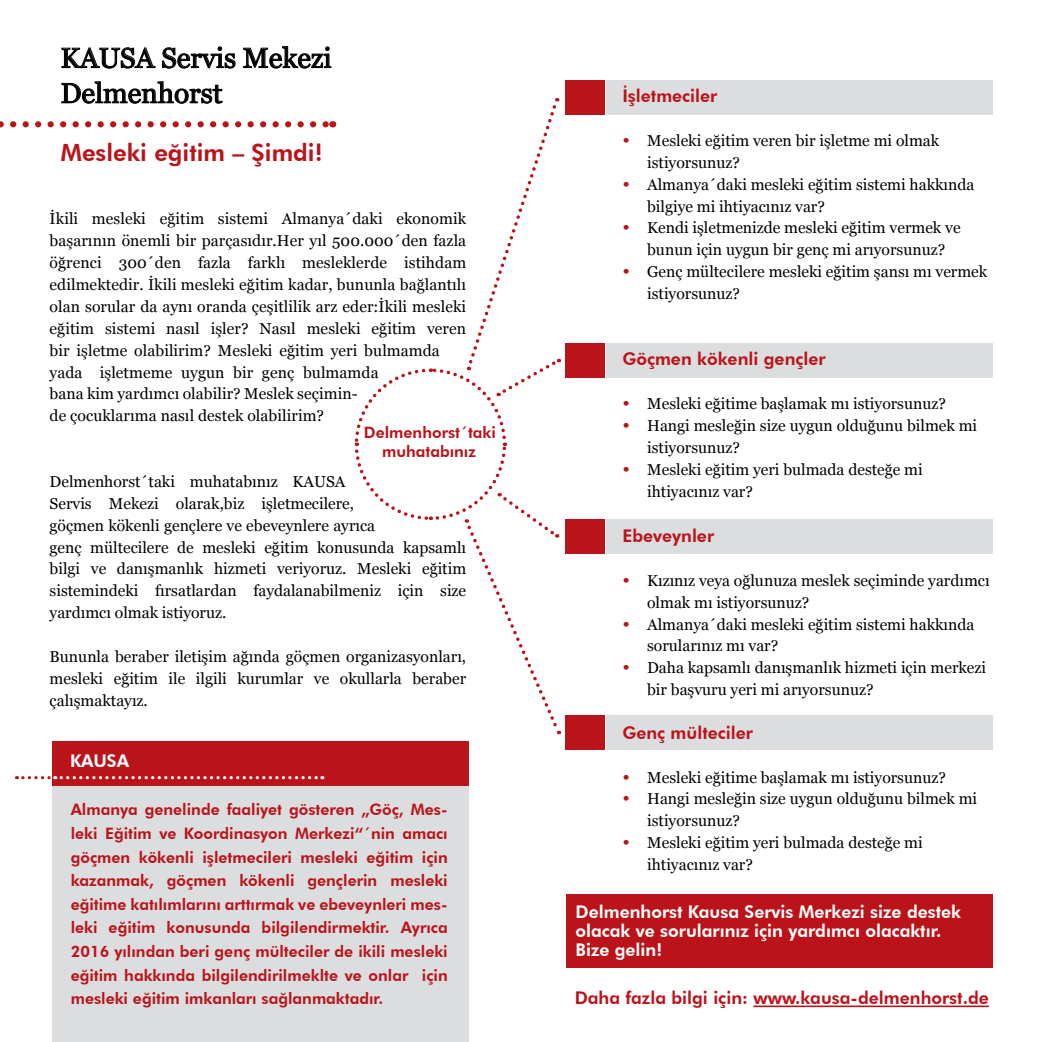
<style>
.page{position:relative;width:1042px;height:1042px;background:#fff}
.page>*{position:absolute;margin:0;border:0;box-sizing:border-box;transform-origin:0 0}
.t1{font:28px/35.2px "Georgia";color:#000}
.t2{font:800 23.8px "Futura BT";color:#ba141a}
.t3{font:800 17.5px "Futura BT";color:#ba141a}
.t4{font:800 17.5px/19.2px "Futura BT";color:#fff}
.t5{font:15.75px/21.9px "Georgia";color:#000}
.t6{font:800 15.75px/23.6px "Futura BT";color:#ba141a;text-align:center}
.s1{font-size:19.25px;color:#ba141a}
</style>
<div class="page">
<hr style="left:753px;top:1005px;width:236px;height:2px;background:#ba141a">
<svg style="left:62px;top:48px;width:93px;height:20px"></svg>
<svg style="left:162px;top:47px;width:73px;height:21px"></svg>
<svg style="left:243px;top:46px;width:88px;height:22px"></svg>
<svg style="left:62px;top:82px;width:160px;height:21px"></svg>
<svg style="left:0;top:121px;width:326px;height:6px"></svg>
<div style="left:606px;top:343px;width:386px;height:35px;background:#dcddde"></div>
<div style="left:566px;top:343px;width:39px;height:35px;background:#ba141a"></div>
<div style="left:606px;top:519px;width:386px;height:35px;background:#dcddde"></div>
<div style="left:566px;top:519px;width:39px;height:35px;background:#ba141a"></div>
<div style="left:606px;top:715px;width:386px;height:35px;background:#dcddde"></div>
<div style="left:566px;top:715px;width:39px;height:35px;background:#ba141a"></div>
<div style="left:606px;top:80px;width:386px;height:35px;background:#dcddde"></div>
<div style="left:566px;top:80px;width:39px;height:35px;background:#ba141a"></div>
<div style="left:566px;top:894px;width:426px;height:74px;background:#ba141a"></div>
<svg style="left:354px;top:98px;width:208px;height:636px"></svg>
<div style="left:52px;top:786px;width:416px;height:256px;background:#dcddde"></div>
<div style="left:52px;top:741px;width:416px;height:45px;background:#ba141a"></div>
<svg style="left:23px;top:776px;width:300px;height:3px"></svg>
<h1 class="t1" style="left:61px;top:41px;width:272px">KAUSA Servis Mekezi<br>Delmenhorst</h1>
<h2 class="t2" style="left:61px;top:138px;width:263px">Mesleki eğitim – Şimdi!</h2>
<p class="t5" style="left:50px;top:208px;width:418px">İkili mesleki eğitim sistemi Almanya´daki ekonomik başarının önemli bir parçasıdır.Her yıl 500.000´den fazla öğrenci 300´den fazla farklı mesleklerde istihdam edilmektedir. İkili mesleki eğitim kadar, bununla bağlantılı olan sorular da aynı oranda çeşitlilik arz eder:İkili mesleki eğitim sistemi nasıl işler? Nasıl mesleki eğitim veren bir işletme olabilirim? Mesleki eğitim yeri bulmamda yada işletmeme uygun bir genç bulmamda<br>bana kim yardımcı olabilir? Meslek seçimin-<br>de çocuklarıma nasıl destek olabilirim?</p>
<p class="t6" style="left:364px;top:423px;width:133px;line-height:18.9px">Delmenhorst´taki muhatabınız</p>
<p class="t5" style="left:50px;top:471px;width:418px">Delmenhorst´taki muhatabınız KAUSA<br>Servis Mekezi olarak,biz işletmecilere,<br>göçmen kökenli gençlere ve ebeveynlere ayrıca<br>genç mültecilere de mesleki eğitim konusunda kapsamlı bilgi ve danışmanlık hizmeti veriyoruz. Mesleki eğitim sistemindeki fırsatlardan faydalanabilmeniz için size yardımcı olmak istiyoruz.</p>
<p class="t5" style="left:50px;top:646px;width:418px;text-align:justify">Bununla beraber iletişim ağında göçmen organizasyonları, mesleki eğitim ile ilgili kurumlar ve okullarla beraber çalışmaktayız.</p>
<p class="t4" style="left:70px;top:751px;width:61px">Kausa</p>
<p class="t6" style="left:71px;top:798px;width:379px;text-align:justify">Almanya genelinde faaliyet gösteren „Göç, Mes&shy;leki Eğitim ve Koordinasyon Merkezi“´nin amacı göçmen kökenli işletmecileri mesleki eğitim için kazanmak, göçmen kökenli gençlerin mesleki eğitime katılımlarını arttırmak ve ebeveynleri mes&shy;leki eğitim konusunda bilgilendirmektir. Ayrıca 2016 yılından beri genç mülteciler de ikili mesleki eğitim hakkında bilgilendirilmeklte ve onlar için mesleki eğitim imkanları sağlanmaktadır.</p>
<p class="t3" style="left:622px;top:85px;width:97px">İşletmeciler</p>
<p class="t5" style="left:647px;top:130px;width:294px;text-indent:-25px"><span class="s1">•</span> Mesleki eğitim veren bir işletme mi olmak istiyorsunuz?</p>
<p class="t5" style="left:647px;top:174px;width:329px;text-indent:-25px"><span class="s1">•</span> Almanya´daki mesleki eğitim sistemi hakkında bilgiye mi ihtiyacınız var?</p>
<p class="t5" style="left:647px;top:217px;width:315px;text-indent:-25px"><span class="s1">•</span> Kendi işletmenizde mesleki eğitim vermek ve bunun için uygun bir genç mi arıyorsunuz?</p>
<p class="t5" style="left:647px;top:261px;width:342px;text-indent:-25px"><span class="s1">•</span> Genç mültecilere mesleki eğitim şansı mı vermek istiyorsunuz?</p>
<p class="t3" style="left:622px;top:348px;width:205px">Göçmen kökenli gençler</p>
<p class="t5" style="left:622px;top:393px;width:325px"><span class="s1">•</span> Mesleki eğitime başlamak mı istiyorsunuz?</p>
<p class="t5" style="left:647px;top:415px;width:331px;text-indent:-25px"><span class="s1">•</span> Hangi mesleğin size uygun olduğunu bilmek mi istiyorsunuz?</p>
<p class="t5" style="left:647px;top:459px;width:277px;text-indent:-25px"><span class="s1">•</span> Mesleki eğitim yeri bulmada desteğe mi ihtiyacınız var?</p>
<p class="t3" style="left:622px;top:525px;width:93px">Ebeveynler</p>
<p class="t5" style="left:647px;top:570px;width:344px;text-indent:-25px"><span class="s1">•</span> Kızınız veya oğlunuza meslek seçiminde yardımcı olmak mı istiyorsunuz?</p>
<p class="t5" style="left:647px;top:613px;width:329px;text-indent:-25px"><span class="s1">•</span> Almanya´daki mesleki eğitim sistemi hakkında sorularınız mı var?</p>
<p class="t5" style="left:647px;top:657px;width:340px;text-indent:-25px"><span class="s1">•</span> Daha kapsamlı danışmanlık hizmeti için merkezi bir başvuru yeri mi arıyorsunuz?</p>
<p class="t3" style="left:622px;top:722px;width:132px">Genç mülteciler</p>
<p class="t5" style="left:622px;top:766px;width:325px"><span class="s1">•</span> Mesleki eğitime başlamak mı istiyorsunuz?</p>
<p class="t5" style="left:647px;top:788px;width:331px;text-indent:-25px"><span class="s1">•</span> Hangi mesleğin size uygun olduğunu bilmek mi istiyorsunuz?</p>
<p class="t5" style="left:647px;top:832px;width:277px;text-indent:-25px"><span class="s1">•</span> Mesleki eğitim yeri bulmada desteğe mi ihtiyacınız var?</p>
<p class="t4" style="left:575px;top:902px;width:387px">Delmenhorst Kausa Servis Merkezi size destek olacak ve sorularınız için yardımcı olacaktır.<br>Bize gelin!</p>
<p class="t3" style="left:575px;top:987px;width:416px">Daha fazla bilgi için: www.kausa-delmenhorst.de</p>
</div>
